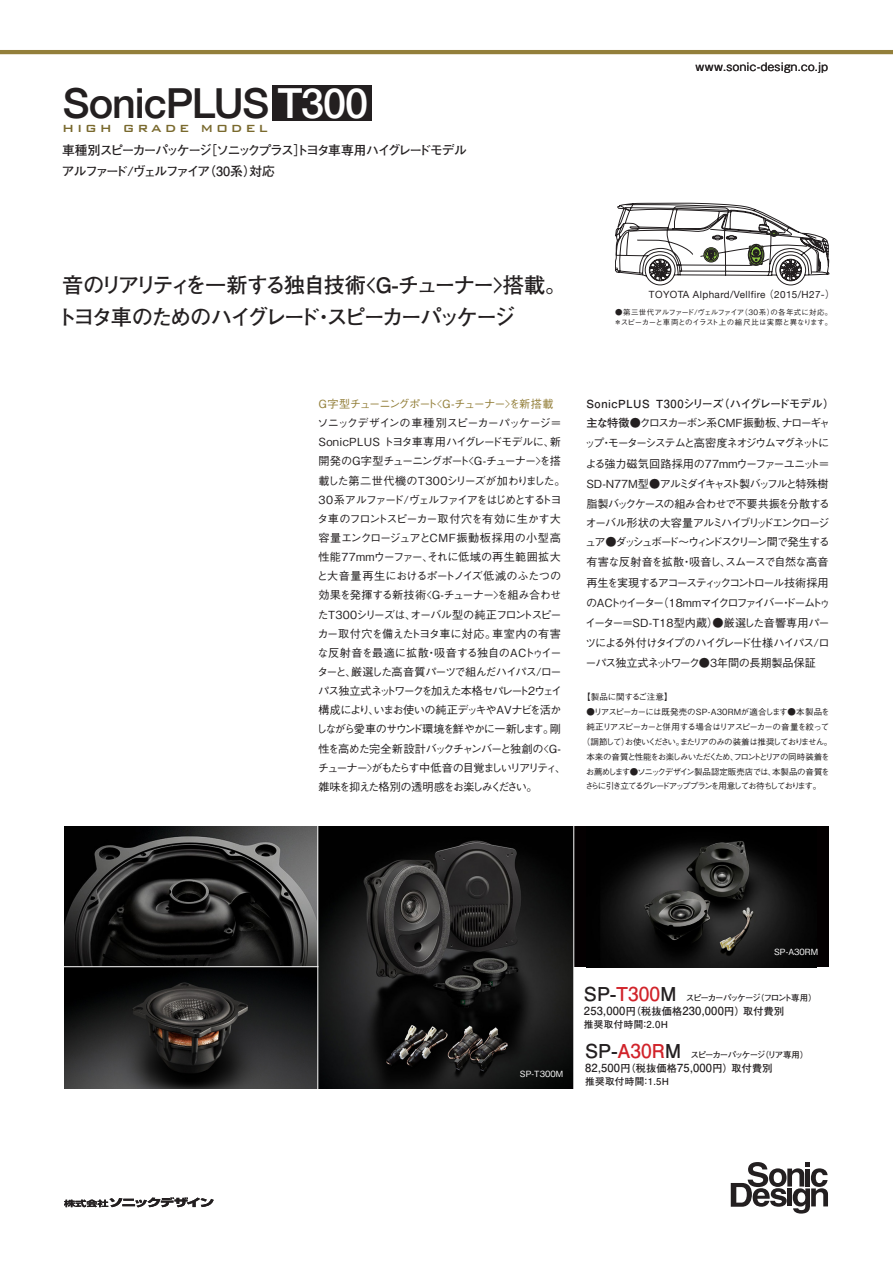
<style>
.page{position:relative;width:893px;height:1263px;background:#fff}
.page>*{position:absolute;margin:0;border:0;box-sizing:border-box;transform-origin:0 0}
.t1{font:500 41.4px "Helvetica Neue";letter-spacing:-.025em;color:#231f20}
.t2{font:700 21.3px "Futo Go B101 Pro";letter-spacing:-.11em;color:#231f20}
.ノーマル{font:700 19.2px "Futo Go B101 Pro";color:#231f20}
.t3{font:500 13.8px "Bank Gothic";letter-spacing:.2em;color:#79692d}
.t4{font:700 12.75px "Futo Go B101 Pro";letter-spacing:-.135em;color:#231f20}
.t5{font:700 12.75px "Futo Go B101 Pro";letter-spacing:-.165em;color:#231f20}
.t6{font:500 11.7px "Gothic BBB Pro";letter-spacing:.03em;color:#231f20}
.ノーマル-2{font:500 11.1px/20.2px "Gothic BBB Pro";letter-spacing:-.09em;color:#231f20}
.ノーマル-3{font:500 11.1px/19.2px "Gothic BBB Pro";letter-spacing:-.055em;color:#231f20}
.ノーマル-4{font:500 11.1px/19.2px "Gothic BBB Pro";letter-spacing:-.06em;color:#231f20}
.ノーマル-5{font:500 11.1px/19.2px "Gothic BBB Pro";letter-spacing:-.16em;color:#231f20}
.ノーマル-6{font:700 11.1px "Futo Go B101 Pro";letter-spacing:.02em;color:#231f20}
.ノーマル-7{font:500 11.1px/20.2px "Gothic BBB Pro";letter-spacing:-.13em;color:#231f20}
.ノーマル-8{font:500 11.1px/19.2px "Gothic BBB Pro";letter-spacing:-.065em;color:#231f20}
.ノーマル-9{font:500 11.1px/19.2px "Gothic BBB Pro";letter-spacing:-.115em;color:#231f20}
.ノーマル-10{font:500 11.1px "Gothic BBB Pro";letter-spacing:-.08em;color:#937f3a}
.ノーマル-11{font:500 11.1px "Gothic BBB Pro";letter-spacing:-.135em;color:#231f20}
.ノーマル-12{font:500 11.1px "Gothic BBB Pro";letter-spacing:-.145em;color:#231f20}
.ノーマル-13{font:500 11.1px "Gothic BBB Pro";letter-spacing:-.125em;color:#231f20}
.ノーマル-14{font:700 11.1px "Futo Go B101 Pro";letter-spacing:-.08em;color:#231f20}
.ノーマル-15{font:700 11.1px "Futo Go B101 Pro";letter-spacing:.05em;color:#231f20}
.ノーマル-16{font:700 11.1px "Futo Go B101 Pro";letter-spacing:-.02em;color:#231f20}
.t7{font:9.9px "Helvetica Neue";letter-spacing:.04em;color:#231f20}
.ノーマル-17{font:700 9.6px "Futo Go B101 Pro";letter-spacing:.04em;color:#231f20}
.ノーマル-18{font:500 8.55px/14.9px "Gothic BBB Pro";letter-spacing:-.08em;color:#231f20;text-align:center}
.ノーマル-19{font:700 8.55px "Futo Go B101 Pro";letter-spacing:-.135em;color:#231f20}
.ノーマル-20{font:500 8.55px/14.9px "Gothic BBB Pro";letter-spacing:-.165em;color:#231f20}
.ノーマル-21{font:500 8.55px/14.9px "Gothic BBB Pro";letter-spacing:-.13em;color:#231f20}
.ノーマル-22{font:500 8.55px/14.9px "Gothic BBB Pro";letter-spacing:-.065em;color:#231f20}
.ノーマル-23{font:500 8.55px "Gothic BBB Pro";color:#fff}
.ノーマル-24{font:500 8.55px "Gothic BBB Pro";letter-spacing:-.035em;color:#231f20}
.ノーマル-25{font:500 8.55px "Gothic BBB Pro";letter-spacing:-.105em;color:#231f20}
.t8{font:500 7.5px/10.8px "Gothic BBB Pro";letter-spacing:-.04em;color:#231f20}
.t9{font:500 7.5px "Gothic BBB Pro";letter-spacing:.05em;color:#231f20}
.t10{font:500 7.5px "Gothic BBB Pro";letter-spacing:-.02em;color:#231f20}
.s1{color:#fff}
.s2{font-family:"Gothic BBB Pro";font-weight:500}
.s3{font-family:"Futo Go B101 Pro";font-weight:700}
.s4{color:#d1232a}
.s5{font-size:10.05px}
</style>
<div class="page">
<svg style="left:731px;top:1162px;width:97px;height:51px"></svg>
<hr style="left:0;top:50px;width:893px;height:4px;background:#937f3a">
<svg style="left:64px;top:1197px;width:150px;height:10px"></svg>
<img style="left:64px;top:826px;width:253px;height:263px">
<svg style="left:615px;top:203px;width:214px;height:82px"></svg>
<svg style="left:318px;top:826px;width:255px;height:263px;background:#1c1c1c"></svg>
<div style="left:573px;top:826px;width:256px;height:141px;background:#040001"></div>
<img style="left:603px;top:841px;width:198px;height:126px">
<hr style="left:573px;top:825px;width:1px;height:299px;background:#fff">
<div style="left:273px;top:85px;width:99px;height:35px;background:#231f20"></div>
<hr style="left:31px;top:966px;width:287px;height:1px;background:#fff">
<p class="t1" style="left:63px;top:70px;width:307px">SonicPLUS <span class="s1">T300</span></p>
<p class="t4" style="left:205px;top:140px;width:264px">［ソニックプラストヨタ車専用ハイグレードモデル</p>
<p class="t3" style="left:62px;top:118px;width:51px">HIGH</p>
<p class="t3" style="left:123px;top:118px;width:68px">GRADE</p>
<p class="t3" style="left:200px;top:118px;width:69px">MODEL</p>
<p class="t4" style="left:62px;top:140px;width:151px">車種別スピーカーパッケージ</p>
<p class="t4" style="left:293px;top:140px;width:14px">］</p>
<p class="t5" style="left:62px;top:161px;width:150px">アルファード/ヴェルファイア</p>
<p class="t4" style="left:203px;top:161px;width:55px">（30系）</p>
<p class="t4" style="left:249px;top:161px;width:27px">対応</p>
<p class="t6" style="left:696px;top:57px;width:134px">www.sonic-design.co j p.</p>
<p class="t2" style="left:62px;top:268px;width:506px">音のリアリティを一新する独自技術 G＜ -チューナー＞搭載。</p>
<p class="t2" style="left:57px;top:300px;width:461px">トヨタ車のためのハイグレードスピーカーパッケージ</p>
<p class="t2" style="left:313px;top:300px;width:23px">・</p>
<p class="t7" style="left:764px;top:287px;width:73px"><span class="s2">（</span>2015/H27-<span class="s2">(</span></p>
<p class="t7" style="left:649px;top:287px;width:118px">TOYOTA Alphard/Vellfire</p>
<p class="t10" style="left:741px;top:306px;width:35px">（30系）</p>
<p class="t8" style="left:614px;top:305px;width:220px">●第三世代アルファード/ヴェルファイア<br>＊スピーカーと車両とのイラスト上の縮尺比は実際と異なります。</p>
<p class="t9" style="left:770px;top:306px;width:63px">の各年式に対応。</p>
<p class="ノーマル-10" style="left:318px;top:395px;width:237px">G字型チューニングポート G＜ -チューナー＞を新搭載</p>
<p class="ノーマル-3" style="left:317px;top:412px;width:250px">ソニックデザインの車種別スピーカーパッケージ=<br>SonicPLUS トヨタ車専用ハイグレードモデルに新、開発のG字型チューニングポート G＜ -チューナー＞を搭載した第二世代機のT300シリーズが加わりました。<br>30系アルファード/ヴェルファイアをはじめとするトヨタ車のフロントスピーカー取付穴を有効に生かす大容量エンクロージュアとCMF振動板採用の小型高性能77mmウーファーそれに低域の再生範囲拡大</p>
<p class="ノーマル-4" style="left:317px;top:546px;width:246px;text-indent:106px">、<br>と大音量再生におけるポートノイズ低減のふたつの効果を発揮する新技術 G＜ -チューナー＞を組み合わせたT300シリーズはオーバル型の純正フロントスピー</p>
<p class="ノーマル-2" style="left:405px;top:603px;width:13px">、</p>
<p class="ノーマル-2" style="left:492px;top:622px;width:70px">車室内の有害</p>
<p class="ノーマル-4" style="left:434px;top:622px;width:129px;text-indent:-117px">カー取付穴を備えたトヨタ車に対応。<br>吸音する独自のACトゥイー</p>
<p class="ノーマル-8" style="left:317px;top:642px;width:246px">な反射音を最適に拡散<br>ターと厳選した高音質パーツで組んだハイパス/ロー</p>
<p class="ノーマル-2" style="left:318px;top:661px;width:246px;line-height:19.2px;text-indent:27px">、<br>パス独立式ネットワークを加えた本格セパレート2ウェイ構成によりいまお使いの純正デッキやAVナビを活か</p>
<p class="ノーマル-9" style="left:316px;top:699px;width:246px;text-indent:52px">、<br>しながら愛車のサウンド環境を鮮やかに一新します剛。</p>
<p class="ノーマル-2" style="left:555px;top:756px;width:13px">、</p>
<p class="ノーマル-2" style="left:426px;top:641px;width:13px">・</p>
<p class="ノーマル-2" style="left:318px;top:737px;width:244px">性を高めた完全新設計バックチャンバーと独創の G＜ -</p>
<p class="ノーマル-13" style="left:318px;top:778px;width:221px">雑味を抑えた格別の透明感をお楽しみください。</p>
<p class="ノーマル-11" style="left:318px;top:758px;width:241px">チューナー＞がもたらす中低音の目覚ましいリアリティ</p>
<p class="ノーマル-14" style="left:718px;top:395px;width:118px">（ハイグレードモデル(</p>
<p class="ノーマル-16" style="left:656px;top:395px;width:69px">T300シリーズ</p>
<p class="ノーマル-15" style="left:586px;top:395px;width:65px">SonicPLUS</p>
<p class="ノーマル-7" style="left:585px;top:411px;width:246px"><span class="s3">主な特徴</span>●クロスカーボン系CMF振動板、<br>ップモーターシステムと高密度ネオジウムマグネットに</p>
<p class="ノーマル-2" style="left:781px;top:411px;width:50px">ナローギャ</p>
<p class="ノーマル-2" style="left:601px;top:432px;width:13px">・</p>
<p class="ノーマル-2" style="left:585px;top:452px;width:246px">よる強力磁気回路採用の77mmウーファーユニット<br>SD N- 77M型●アルミダイキャスト製バッフルと特殊樹脂製バックケースの組み合わせで不要共振を分散する</p>
<p class="ノーマル-5" style="left:585px;top:512px;width:246px">オーバル形状の大容量アルミハイブリッドエンクロージュア●ダッシュボード〜ウィンドスクリーン間で発生する</p>
<p class="ノーマル-3" style="left:586px;top:551px;width:244px">有害な反射音を拡散吸音しスムースで自然な高音</p>
<p class="ノーマル-2" style="left:720px;top:551px;width:13px">、</p>
<p class="ノーマル-2" style="left:818px;top:452px;width:13px">=</p>
<p class="ノーマル-2" style="left:681px;top:551px;width:13px">・</p>
<p class="ノーマル-12" style="left:586px;top:573px;width:244px">再生を実現するアコースティックコントロール技術採用</p>
<p class="ノーマル-5" style="left:658px;top:592px;width:174px">（ 1 8mmマイクロファイバードームトゥ</p>
<p class="ノーマル-2" style="left:585px;top:591px;width:246px">のACトゥイーター<br>イーター＝SD T- 18型内蔵）●厳選した音響専用パーツによる外付けタイプのハイグレード仕様ハイパスロ/ーパス独立式ネットワーク●3年間の長期製品保証</p>
<p class="ノーマル-24" style="left:582px;top:690px;width:92px">【製品に関するご注意【</p>
<p class="ノーマル-18" style="left:582px;top:703px;width:252px">●リアスピーカーには既発売のSP A- 30RMが適合します●本製品を純正リアスピーカーと併用する場合はリアスピーカーの音量を絞って（調節してお使いくださいまたリアのみの装着は推奨しておりません。</p>
<p class="ノーマル-25" style="left:676px;top:735px;width:10px">。</p>
<p class="ノーマル-2" style="left:780px;top:591px;width:13px">・</p>
<p class="ノーマル-21" style="left:586px;top:733px;width:245px;text-indent:35px">）<br>本来の音質と性能をお楽しみいただくためフロントとリアの同時装着を</p>
<p class="ノーマル-22" style="left:586px;top:748px;width:245px;text-indent:144px">、<br>お薦めします●ソニックデザイン製品認定販売店では本製品の音質を</p>
<p class="ノーマル-20" style="left:585px;top:763px;width:238px;text-indent:183px">、<br>さらに引き立てるグレードアッププランを用意してお待ちしております。</p>
<p class="ノーマル-23" style="left:520px;top:1067px;width:45px">SP T- 300M</p>
<p class="ノーマル-23" style="left:774px;top:945px;width:46px">SP A- 30RM</p>
<p class="ノーマル" style="left:584px;top:978px;width:94px">SP <span class="s4">T</span>- <span class="s4">300</span>M</p>
<p class="ノーマル-6" style="left:584px;top:1002px;width:202px">253,000 <span class="s5">（円税抜価格</span>230,000<span class="s5">円）取付費別</span></p>
<p class="ノーマル-17" style="left:640px;top:1017px;width:29px">：2.0H</p>
<p class="ノーマル-19" style="left:686px;top:991px;width:77px">スピーカーパッケージ</p>
<p class="ノーマル-19" style="left:756px;top:991px;width:63px">（フロント専用(</p>
<p class="ノーマル-17" style="left:584px;top:1017px;width:61px">推奨取付時間</p>
<p class="ノーマル" style="left:585px;top:1035px;width:98px">SP <span class="s4">A</span>- <span class="s4">30R</span>M</p>
<p class="ノーマル-6" style="left:585px;top:1059px;width:189px">82,500 <span class="s5">（円税抜価格</span>75,000<span class="s5">円）取付費別</span></p>
<p class="ノーマル-17" style="left:641px;top:1074px;width:29px">：1.5H</p>
<p class="ノーマル-19" style="left:690px;top:1047px;width:77px">スピーカーパッケージ</p>
<p class="ノーマル-19" style="left:760px;top:1047px;width:50px">（リア専用(</p>
<p class="ノーマル-17" style="left:585px;top:1074px;width:61px">推奨取付時間</p>
</div>
